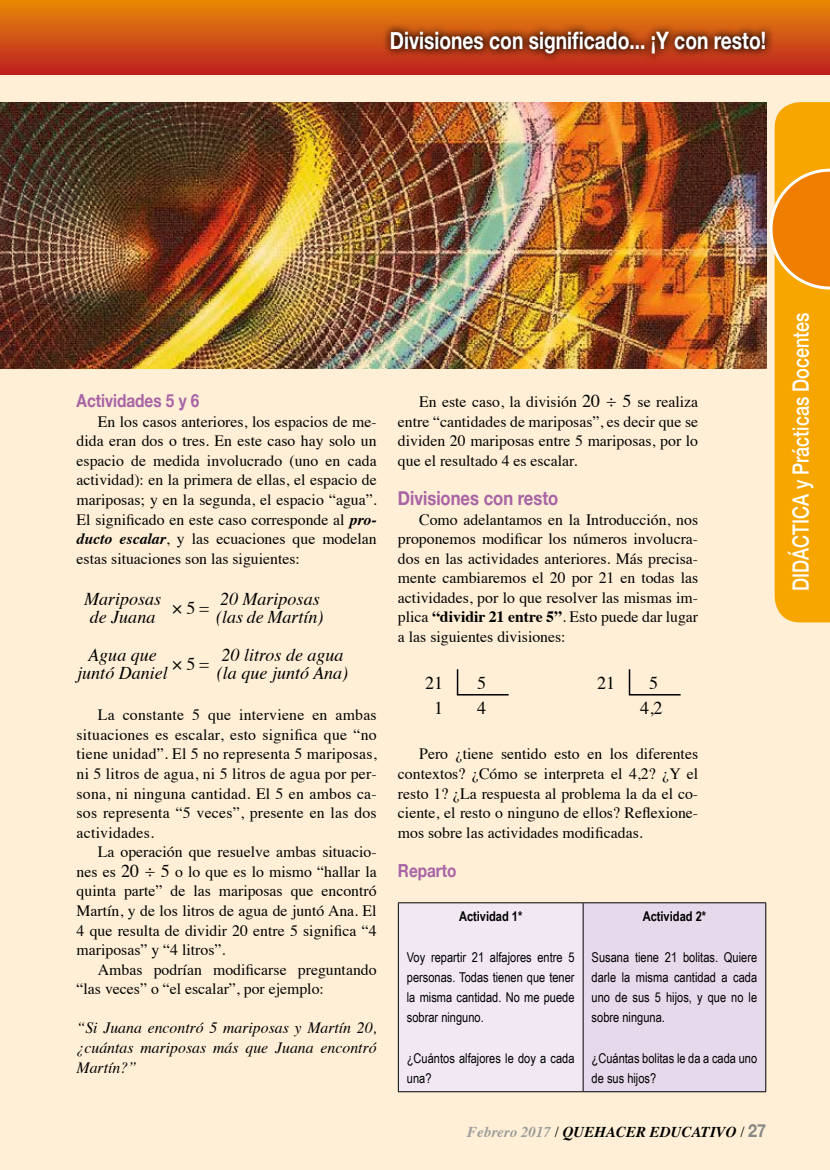
<style>
.page{position:relative;width:830px;height:1170px;background:#fff}
.page>*{position:absolute;margin:0;border:0;box-sizing:border-box;transform-origin:0 0}
.t1{font:700 24px "Helvetica Neue";color:#fff;scale:.8 1}
.t2{font:500 22.5px "Helvetica Neue";color:#fff;scale:.8 1}
.t3{font:700 19.5px "Helvetica Neue";color:#a863a5;scale:.85 1}
.t4{font:italic 18px/18px "Times";color:#000}
.t5{font:700 18px "Helvetica Neue";color:#a863a5;scale:.85 1}
.t6{font:18px/25.5px "Times";color:#000;text-align:center}
.t7{font:15.75px/19.5px "Times";color:#000;text-align:justify}
.t8{font:italic 15.75px/19.5px "Times";color:#000;text-align:justify}
.t9{font:italic 700 15px "Times";color:#000}
.t10{font:13.5px/20.2px "Arial Narrow";color:#000;text-align:justify}
.t11{font:700 13.5px "Arial Narrow";color:#000}
.s1{font-weight:700;font-style:italic}
.s2{font-size:18px}
.s3{font-weight:700}
.s4{color:#9d9d9c}
.s5{font-weight:400;font-style:normal}
.s6{font-family:"Helvetica Neue";font-style:normal;font-size:18px;color:#878787}
</style>
<div class="page">
<div style="left:0;top:0;width:829px;height:1169px;background:#ffefd6"></div>
<hr style="left:456px;top:669px;width:2px;height:25px;background:#000">
<hr style="left:456px;top:694px;width:52px;height:1px;background:#000">
<hr style="left:628px;top:669px;width:2px;height:25px;background:#000">
<hr style="left:628px;top:694px;width:52px;height:1px;background:#000">
<div style="left:398px;top:902px;width:185px;height:189px;background:#f1e8f4"></div>
<div style="left:583px;top:902px;width:182px;height:189px;background:#e7d9ec"></div>
<hr style="left:398px;top:902px;width:185px;height:1px;background:#000">
<hr style="left:398px;top:903px;width:1px;height:188px;background:#000">
<hr style="left:583px;top:902px;width:182px;height:1px;background:#000">
<hr style="left:582px;top:903px;width:1px;height:188px;background:#000">
<hr style="left:765px;top:903px;width:1px;height:188px;background:#000">
<hr style="left:398px;top:1091px;width:185px;height:1px;background:#000">
<hr style="left:583px;top:1091px;width:182px;height:1px;background:#000">
<img style="left:0;top:102px;width:765px;height:266px">
<div style="left:0;top:0;width:829px;height:74px;background:linear-gradient(to bottom,#e88909,#be2221)"></div>
<svg style="left:381px;top:23px;width:392px;height:39px;background:#9c3a12"></svg>
<svg style="left:769px;top:102px;width:60px;height:520px"></svg>
<div style="left:779px;top:305px;width:41px;height:293px;background:#f7a600"></div>
<h1 class="t1" style="left:390px;top:22px;width:471px">Divisiones con significado... ¡Y con resto!</h1>
<p class="t5" style="left:77px;top:386px;width:146px">Actividades 5 y 6</p>
<p class="t7" style="left:77px;top:410px;width:301px;text-indent:21px">En los casos anteriores, los espacios de me&shy;dida eran dos o tres. En este caso hay solo un espacio de medida involucrado (uno en cada actividad): en la primera de ellas, el espacio de mariposas; y en la segunda, el espacio “agua”.<br>El significado en este caso corresponde al <span class="s1">pro&shy;ducto escalar</span>, y las ecuaciones que modelan estas situaciones son las siguientes:</p>
<p class="t6" style="left:172px;top:593px;width:39px">× 5 =</p>
<p class="t4" style="left:216px;top:589px;width:109px">20 Mariposas (las de Martín)</p>
<p class="t4" style="left:84px;top:589px;width:79px;text-align:center">Mariposas de Juana</p>
<p class="t6" style="left:172px;top:649px;width:39px">× 5 =</p>
<p class="t4" style="left:217px;top:644px;width:133px">20 litros de agua (la que juntó Ana)</p>
<p class="t4" style="left:77px;top:644px;width:92px;text-align:center">Agua que juntó Daniel</p>
<p class="t7" style="left:77px;top:703px;width:301px;text-indent:21px">La constante 5 que interviene en ambas situaciones es escalar, esto significa que “no tiene unidad”. El 5 no representa 5 mariposas, ni 5 litros de agua, ni 5 litros de agua por per&shy;sona, ni ninguna cantidad. El 5 en ambos ca&shy;sos representa “5 veces”, presente en las dos actividades.</p>
<p class="t7" style="left:77px;top:840px;width:301px;text-indent:21px">La operación que resuelve ambas situacio&shy;nes es <span class="s2">20 ÷ 5</span> o lo que es lo mismo “hallar la quinta parte” de las mariposas que encontró Martín, y de los litros de agua de juntó Ana. El 4 que resulta de dividir 20 entre 5 significa “4 mariposas” y “4 litros”.</p>
<p class="t7" style="left:77px;top:958px;width:301px;text-indent:21px">Ambas podrían modificarse preguntando “las veces” o “el escalar”, por ejemplo:</p>
<p class="t8" style="left:77px;top:1017px;width:301px">“Si Juana encontró 5 mariposas y Martín 20, ¿cuántas mariposas más que Juana encontró Martín?”</p>
<p class="t7" style="left:398px;top:391px;width:301px;text-indent:21px">En este caso, la división <span class="s2">20 ÷ 5</span> se realiza entre “cantidades de mariposas”, es decir que se dividen 20 mariposas entre 5 mariposas, por lo que el resultado 4 es escalar.</p>
<p class="t3" style="left:398px;top:482px;width:190px">Divisiones con resto</p>
<p class="t7" style="left:398px;top:508px;width:301px;text-indent:21px">Como adelantamos en la Introducción, nos proponemos modificar los números involucra&shy;dos en las actividades anteriores. Más precisa&shy;mente cambiaremos el 20 por 21 en todas las actividades, por lo que resolver las mismas im&shy;plica <span class="s3">“dividir 21 entre 5”</span>. Esto puede dar lugar a las siguientes divisiones:</p>
<p class="t6" style="left:425px;top:668px;width:19px">21</p>
<p class="t6" style="left:477px;top:668px;width:10px">5</p>
<p class="t6" style="left:434px;top:694px;width:10px">1</p>
<p class="t6" style="left:477px;top:694px;width:10px">4</p>
<p class="t6" style="left:597px;top:668px;width:19px">21</p>
<p class="t6" style="left:639px;top:668px;width:24px">5<br>4,2</p>
<p class="t7" style="left:398px;top:743px;width:301px;text-indent:21px">Pero ¿tiene sentido esto en los diferentes contextos? ¿Cómo se interpreta el 4,2? ¿Y el resto 1? ¿La respuesta al problema la da el co&shy;ciente, el resto o ninguno de ellos? Reflexione&shy;mos sobre las actividades modificadas.</p>
<p class="t5" style="left:398px;top:856px;width:70px">Reparto</p>
<p class="t11" style="left:459px;top:906px;width:65px">Actividad 1*</p>
<p class="t10" style="left:406px;top:946px;width:169px">Voy repartir 21 alfajores entre 5 personas. Todas tienen que tener la misma cantidad. No me puede sobrar ninguno.</p>
<p class="t10" style="left:406px;top:1047px;width:169px">¿Cuántos alfajores le doy a cada una?</p>
<p class="t11" style="left:642px;top:906px;width:65px">Actividad 2*</p>
<p class="t10" style="left:591px;top:946px;width:167px">Susana tiene 21 bolitas. Quiere darle la misma cantidad a cada uno de sus 5 hijos, y que no le sobre ninguna.</p>
<p class="t10" style="left:591px;top:1047px;width:167px">¿Cuántas bolitas le da a cada uno de sus hijos?</p>
<p class="t9" style="left:467px;top:1117px;width:300px"><span class="s4">Febrero 2017</span> <span class="s5">/</span> QUEHACER EDUCATIVO <span class="s5">/</span> <span class="s6">27</span></p>
<h2 class="t2" style="left:782px;top:591px;width:350px;rotate:-90deg">DIDÁCTICA y Prácticas Docentes</h2>
</div>
